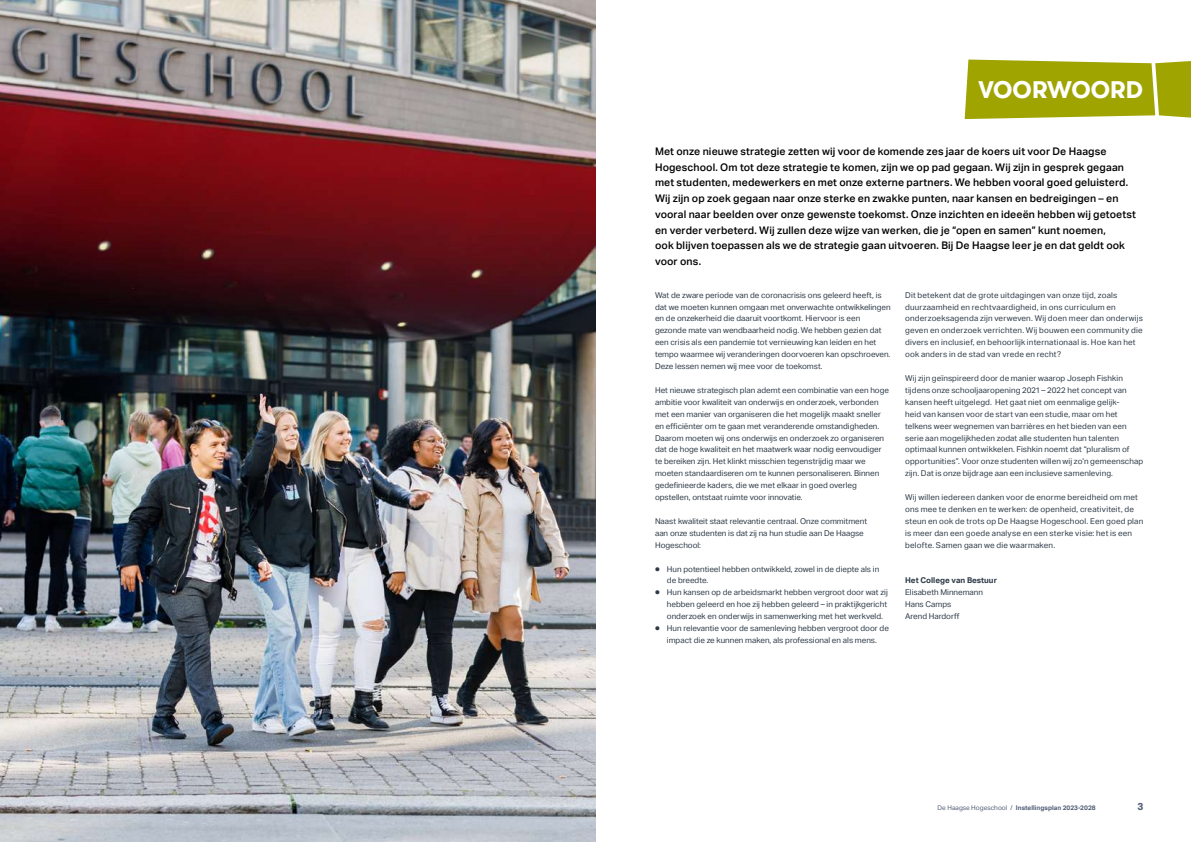
<style>
.page{position:relative;width:1191px;height:842px;background:#fff}
.page>*{position:absolute;margin:0;border:0;box-sizing:border-box;transform-origin:0 0}
.t1{font:700 24px "GT Walsheim Pro";color:#fff}
.t2{font:500 10.5px/15.8px "Aktiv Grotesk";letter-spacing:.01em;color:#000}
.t3{font:700 10px "GT Walsheim Pro";color:#515e76}
.t4{font:8px/11.9px "Aktiv Grotesk";color:#2c3946}
.t5{font:8px/11.9px "Aktiv Grotesk";letter-spacing:.025em;color:#2c3946}
.t6{font:8px/11.9px "Aktiv Grotesk";letter-spacing:.02em;color:#2c3946}
.t7{font:700 8px "Aktiv Grotesk";color:#2c3946}
.t8{font:700 6.5px "Aktiv Grotesk";color:#515e76}
.s1{font-weight:400}
</style>
<div class="page">
<svg style="left:964px;top:60px;width:227px;height:59px;background:#a7ab15"></svg>
<img style="left:0;top:0;width:595px;height:842px">
<h1 class="t1" style="left:978px;top:74px;width:166px">VOORWOORD</h1>
<p class="t2" style="left:655px;top:143px;width:482px">Met onze nieuwe strategie zetten wij voor de komende zes jaar de koers uit voor De Haagse Hogeschool. Om tot deze strategie te komen, zijn we op pad gegaan. Wij zijn in gesprek gegaan met studenten, medewerkers en met onze externe partners. We hebben vooral goed geluisterd.<br>Wij zijn op zoek gegaan naar onze sterke en zwakke punten, naar kansen en bedreigingen – en vooral naar beelden over onze gewenste toekomst. Onze inzichten en ideeën hebben wij getoetst en verder verbeterd. Wij zullen deze wijze van werken, die je “open en samen” kunt noemen,<br>ook blijven toepassen als we de strategie gaan uitvoeren. Bij De Haagse leer je en dat geldt ook voor ons.</p>
<p class="t4" style="left:655px;top:289px;width:237px">Wat de zware periode van de coronacrisis ons geleerd heeft, is dat we moeten kunnen omgaan met onverwachte ontwikkelingen en de onzekerheid die daaruit voortkomt. Hiervoor is een gezonde mate van wendbaarheid nodig. We hebben gezien dat een crisis als een pandemie tot vernieuwing kan leiden en het tempo waarmee wij veranderingen doorvoeren kan opschroeven.<br>Deze lessen nemen wij mee voor de toekomst.</p>
<p class="t4" style="left:655px;top:384px;width:235px">Het nieuwe strategisch plan ademt een combinatie van een hoge ambitie voor kwaliteit van onderwijs en onderzoek, verbonden met een manier van organiseren die het mogelijk maakt sneller en efficiënter om te gaan met veranderende omstandigheden.<br>Daarom moeten wij ons onderwijs en onderzoek zo organiseren dat de hoge kwaliteit en het maatwerk waar nodig eenvoudiger te bereiken zijn. Het klinkt misschien tegenstrijdig maar we moeten standaardiseren om te kunnen personaliseren. Binnen gedefinieerde kaders, die we met elkaar in goed overleg opstellen, ontstaat ruimte voor innovatie.</p>
<p class="t4" style="left:655px;top:515px;width:214px">Naast kwaliteit staat relevantie centraal. Onze commitment aan onze studenten is dat zij na hun studie aan De Haagse<br>Hogeschool:</p>
<p class="t4" style="left:667px;top:563px;width:214px;text-indent:-12px">● Hun potentieel hebben ontwikkeld, zowel in de diepte als in de breedte.</p>
<p class="t4" style="left:667px;top:587px;width:222px;text-align:justify;text-indent:-12px">● Hun kansen op de arbeidsmarkt hebben vergroot door wat zij hebben geleerd en hoe zij hebben geleerd – in praktijkgericht onderzoek en onderwijs in samenwerking met het werkveld.</p>
<p class="t4" style="left:655px;top:622px;width:235px;text-align:center">● Hun relevantie voor de samenleving hebben vergroot door de impact die ze kunnen maken, als professional en als mens.</p>
<p class="t5" style="left:905px;top:289px;width:239px">Dit betekent dat de grote uitdagingen van onze tijd, zoals duurzaamheid en rechtvaardigheid, in ons curriculum en onderzoeksagenda zijn verweven. Wij doen meer dan onderwijs geven en onderzoek verrichten. Wij bouwen een community die divers en inclusief, en behoorlijk internationaal is. Hoe kan het ook anders in de stad van vrede en recht?</p>
<p class="t4" style="left:905px;top:372px;width:240px">Wij zijn geïnspireerd door de manier waarop Joseph Fishkin tijdens onze schooljaaropening 2021 – 2022 het concept van kansen heeft uitgelegd. Het gaat niet om eenmalige gelijk-<br>heid van kansen voor de start van een studie, maar om het telkens weer wegnemen van barrières en het bieden van een serie aan mogelijkheden zodat alle studenten hun talenten optimaal kunnen ontwikkelen. Fishkin noemt dat “pluralism of opportunities”. Voor onze studenten willen wij zo’n gemeenschap zijn. Dat is onze bijdrage aan een inclusieve samenleving.</p>
<p class="t6" style="left:905px;top:491px;width:240px">Wij willen iedereen danken voor de enorme bereidheid om met ons mee te denken en te werken: de openheid, creativiteit, de steun en ook de trots op De Haagse Hogeschool. Een goed plan is meer dan een goede analyse en een sterke visie: het is een belofte. Samen gaan we die waarmaken.</p>
<p class="t7" style="left:905px;top:576px;width:93px">Het College van Bestuur</p>
<p class="t4" style="left:905px;top:586px;width:79px">Elisabeth Minnemann<br>Hans Camps<br>Arend Hardorff</p>
<p class="t8" style="left:937px;top:804px;width:160px"><span class="s1">De Haagse Hogeschool /</span> Instellingsplan 2023-2028</p>
<p class="t3" style="left:1137px;top:800px;width:8px">3</p>
</div>
